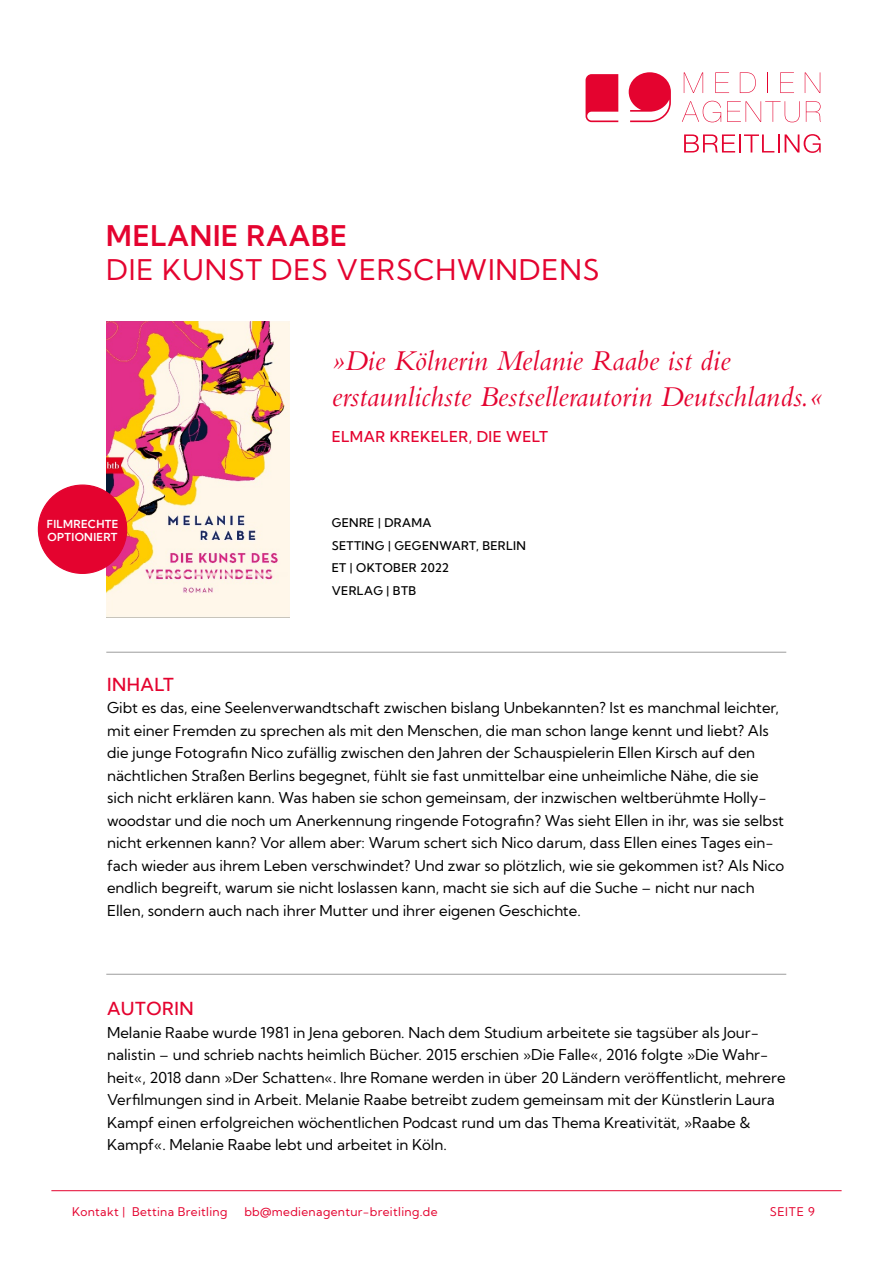
<style>
.page{position:relative;width:893px;height:1263px;background:#fff}
.page>*{position:absolute;margin:0;border:0;box-sizing:border-box;transform-origin:0 0}
.t1{font:italic 30px/36px "Bembo Std";color:#e4032f}
.t2{font:28.5px "Kumbh Sans";letter-spacing:.03em;color:#e4032f}
.t3{font:600 28.5px "Kumbh Sans";letter-spacing:.03em;color:#e4032f}
.t4{font:500 18px "Kumbh Sans";letter-spacing:.03em;color:#e4032f}
.t5{font:15px/22.5px "Kumbh Sans";color:#000}
.t6{font:500 15px "Kumbh Sans";letter-spacing:.03em;color:#e4032f}
.t7{font:12px "Kumbh Sans";letter-spacing:.03em;color:#e4032f}
.t8{font:500 12px/22.5px "Kumbh Sans";letter-spacing:.03em;color:#000}
.t9{font:600 11.1px/12.5px "Kumbh Sans";letter-spacing:.03em;color:#fff}
</style>
<div class="page">
<hr style="left:51px;top:1190px;width:791px;height:1px;background:#e4032f">
<hr style="left:106px;top:652px;width:680px;height:1px;background:#9d9d9c">
<hr style="left:106px;top:974px;width:680px;height:1px;background:#9d9d9c">
<svg style="left:586px;top:74px;width:32px;height:48px"></svg>
<svg style="left:629px;top:72px;width:42px;height:50px"></svg>
<svg style="left:684px;top:72px;width:19px;height:21px"></svg>
<svg style="left:715px;top:72px;width:14px;height:21px"></svg>
<svg style="left:740px;top:72px;width:16px;height:21px"></svg>
<svg style="left:767px;top:72px;width:1px;height:21px"></svg>
<svg style="left:780px;top:72px;width:14px;height:21px"></svg>
<svg style="left:805px;top:72px;width:15px;height:21px"></svg>
<svg style="left:682px;top:101px;width:39px;height:21px"></svg>
<svg style="left:727px;top:101px;width:73px;height:21px"></svg>
<svg style="left:806px;top:101px;width:15px;height:21px"></svg>
<svg style="left:684px;top:134px;width:95px;height:18px"></svg>
<svg style="left:785px;top:134px;width:36px;height:19px"></svg>
<img style="left:106px;top:321px;width:183px;height:296px">
<div style="left:38px;top:485px;width:89px;height:88px;background:#e4032f;border-radius:50%"></div>
<h2 class="t3" style="left:106px;top:218px;width:242px">MELANIE RAABE</h2>
<h2 class="t2" style="left:106px;top:252px;width:495px">DIE KUNST DES VERSCHWINDENS</h2>
<p class="t9" style="left:47px;top:518px;width:73px">FILMRECHTE<br>OPTIONIERT</p>
<h1 class="t1" style="left:332px;top:342px;width:492px">»Die Kölnerin Melanie Raabe ist die erstaunlichste Bestsellerautorin Deutschlands.«</h1>
<p class="t6" style="left:332px;top:427px;width:218px">ELMAR KREKELER, DIE WELT</p>
<p class="t8" style="left:332px;top:511px;width:196px">GENRE | DRAMA<br>SETTING | GEGENWART, BERLIN<br>ET | OKTOBER 2022<br>VERLAG | BTB</p>
<p class="t4" style="left:107px;top:673px;width:68px">INHALT</p>
<p class="t5" style="left:107px;top:696px;width:679px">Gibt es das, eine Seelenverwandtschaft zwischen bislang Unbekannten? Ist es manchmal leichter, mit einer Fremden zu sprechen als mit den Menschen, die man schon lange kennt und liebt? Als die junge Fotografin Nico zufällig zwischen den Jahren der Schauspielerin Ellen Kirsch auf den nächtlichen Straßen Berlins begegnet, fühlt sie fast unmittelbar eine unheimliche Nähe, die sie sich nicht erklären kann. Was haben sie schon gemeinsam, der inzwischen weltberühmte Holly&shy;woodstar und die noch um Anerkennung ringende Fotografin? Was sieht Ellen in ihr, was sie selbst nicht erkennen kann? Vor allem aber: Warum schert sich Nico darum, dass Ellen eines Tages ein&shy;fach wieder aus ihrem Leben verschwindet? Und zwar so plötzlich, wie sie gekommen ist? Als Nico endlich begreift, warum sie nicht loslassen kann, macht sie sich auf die Suche – nicht nur nach Ellen, sondern auch nach ihrer Mutter und ihrer eigenen Geschichte.</p>
<p class="t4" style="left:107px;top:997px;width:88px">AUTORIN</p>
<p class="t5" style="left:107px;top:1021px;width:680px">Melanie Raabe wurde 1981 in Jena geboren. Nach dem Studium arbeitete sie tagsüber als Jour&shy;nalistin – und schrieb nachts heimlich Bücher. 2015 erschien »Die Falle«, 2016 folgte »Die Wahr&shy;heit«, 2018 dann »Der Schatten«. Ihre Romane werden in über 20 Ländern veröffentlicht, mehrere Verfilmungen sind in Arbeit. Melanie Raabe betreibt zudem gemeinsam mit der Künstlerin Laura Kampf einen erfolgreichen wöchentlichen Podcast rund um das Thema Kreativität, »Raabe &amp; Kampf«. Melanie Raabe lebt und arbeitet in Köln.</p>
<p class="t7" style="left:72px;top:1204px;width:157px">Kontakt | Bettina Breitling</p>
<p class="t7" style="left:244px;top:1204px;width:195px">bb@medienagentur-breitling.de</p>
<p class="t7" style="left:770px;top:1204px;width:47px">SEITE 9</p>
</div>
